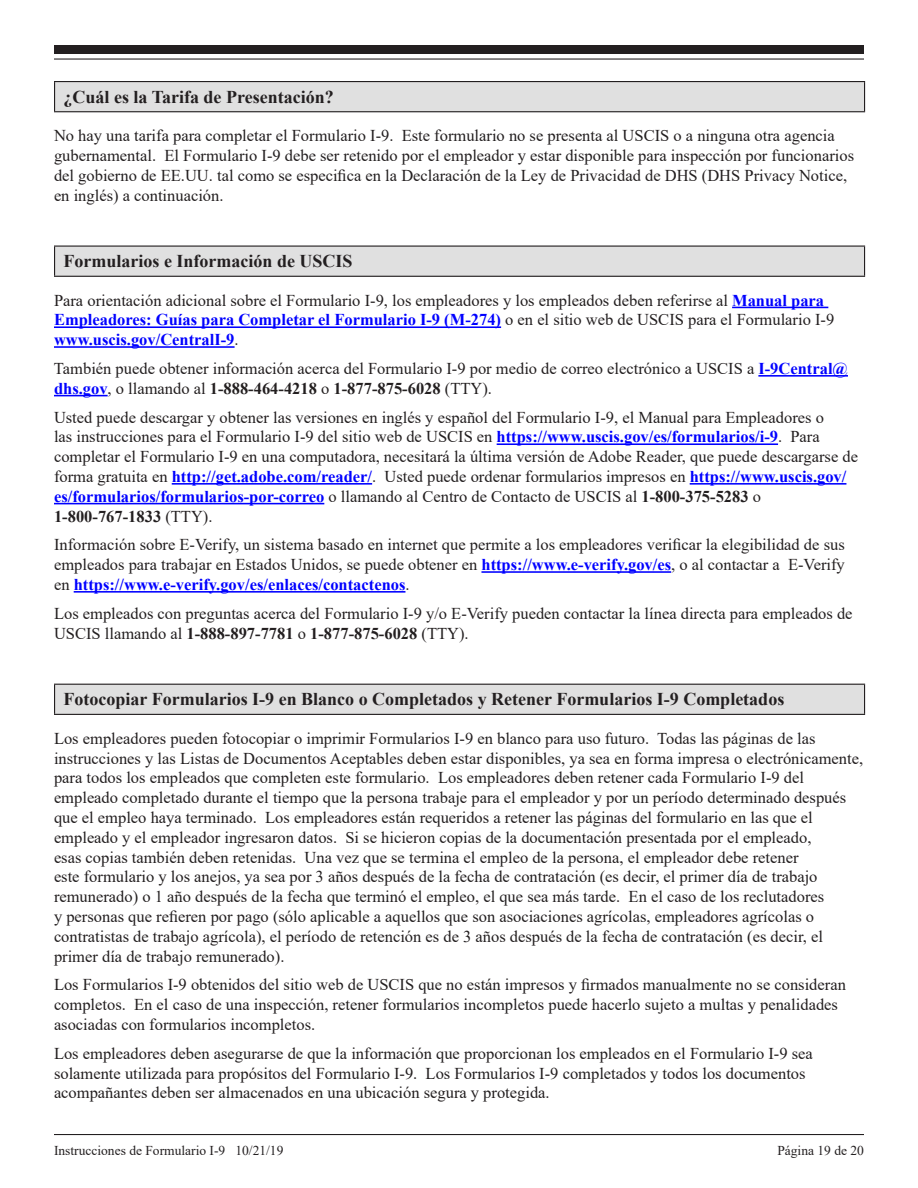
<style>
.page{position:relative;width:918px;height:1188px;background:#fff}
.page>*{position:absolute;margin:0;border:0;box-sizing:border-box;transform-origin:0 0}
.t1{font:700 18px "Times New Roman";color:#231f20}
.t2{font:16.5px/19.8px "Times New Roman";color:#231f20}
.t3{font:13.5px "Times New Roman";color:#231f20}
.s1{font-weight:700;color:#00f}
.s2{font-weight:700}
</style>
<div class="page">
<hr style="left:54px;top:1134px;width:810px;height:1px;background:#231f20">
<div style="left:54px;top:45px;width:810px;height:9px;background:#231f20"></div>
<hr style="left:54px;top:58px;width:810px;height:2px;background:#231f20">
<hr style="left:732px;top:307px;width:96px;height:1px;background:#00f">
<hr style="left:54px;top:326px;width:447px;height:2px;background:#00f">
<hr style="left:54px;top:346px;width:181px;height:2px;background:#00f">
<hr style="left:758px;top:375px;width:90px;height:2px;background:#00f">
<hr style="left:54px;top:395px;width:54px;height:1px;background:#00f">
<hr style="left:497px;top:443px;width:281px;height:2px;background:#00f">
<hr style="left:172px;top:483px;width:200px;height:2px;background:#00f">
<hr style="left:690px;top:483px;width:156px;height:2px;background:#00f">
<hr style="left:54px;top:503px;width:270px;height:1px;background:#00f">
<hr style="left:481px;top:571px;width:190px;height:2px;background:#00f">
<hr style="left:74px;top:591px;width:331px;height:2px;background:#00f">
<div style="left:55px;top:82px;width:810px;height:30px;background:#e0e0e0"></div>
<hr style="left:54px;top:81px;width:811px;height:1px;background:#231f20">
<svg style="left:54px;top:82px;width:1px;height:29px"></svg>
<svg style="left:864px;top:82px;width:1px;height:29px"></svg>
<hr style="left:54px;top:111px;width:811px;height:1px;background:#231f20">
<div style="left:55px;top:246px;width:810px;height:30px;background:#e0e0e0"></div>
<hr style="left:54px;top:246px;width:811px;height:1px;background:#231f20">
<svg style="left:54px;top:247px;width:1px;height:29px"></svg>
<svg style="left:864px;top:247px;width:1px;height:29px"></svg>
<hr style="left:54px;top:276px;width:811px;height:1px;background:#231f20">
<div style="left:55px;top:684px;width:810px;height:30px;background:#e0e0e0"></div>
<hr style="left:54px;top:684px;width:811px;height:1px;background:#231f20">
<svg style="left:54px;top:685px;width:1px;height:29px"></svg>
<svg style="left:864px;top:685px;width:1px;height:29px"></svg>
<hr style="left:54px;top:714px;width:811px;height:1px;background:#231f20">
<p class="t1" style="left:64px;top:90px;width:272px">¿Cuál es la Tarifa de Presentación?</p>
<p class="t2" style="left:54px;top:125px;width:802px">No hay una tarifa para completar el Formulario I-9. Este formulario no se presenta al USCIS o a ninguna otra agencia gubernamental. El Formulario I-9 debe ser retenido por el empleador y estar disponible para inspección por funcionarios del gobierno de EE.UU. tal como se especifica en la Declaración de la Ley de Privacidad de DHS (DHS Privacy Notice, en inglés) a continuación.</p>
<p class="t1" style="left:64px;top:255px;width:290px">Formularios e Información de USCIS</p>
<p class="t2" style="left:54px;top:290px;width:782px">Para orientación adicional sobre el Formulario I-9, los empleadores y los empleados deben referirse al <span class="s1">Manual para<br>Empleadores: Guías para Completar el Formulario I-9 (M-274)</span> o en el sitio web de USCIS para el Formulario I-9 <span class="s1">www.uscis.gov/CentralI-9</span>.</p>
<p class="t2" style="left:54px;top:358px;width:795px">También puede obtener información acerca del Formulario I-9 por medio de correo electrónico a USCIS a <span class="s1">I-9Central@ dhs.gov</span>, o llamando al <span class="s2">1-888-464-4218</span> o <span class="s2">1-877-875-6028</span> (TTY).</p>
<p class="t2" style="left:54px;top:407px;width:806px">Usted puede descargar y obtener las versiones en inglés y español del Formulario I-9, el Manual para Empleadores o<br>las instrucciones para el Formulario I-9 del sitio web de USCIS en <span class="s1">https://www.uscis.gov/es/formularios/i-9</span>. Para completar el Formulario I-9 en una computadora, necesitará la última versión de Adobe Reader, que puede descargarse de forma gratuita en <span class="s1">http://get.adobe.com/reader/</span>. Usted puede ordenar formularios impresos en <span class="s1">https://www.uscis.gov/ es/formularios/formularios-por-correo</span> o llamando al Centro de Contacto de USCIS al <span class="s2">1-800-375-5283</span> o <span class="s2">1-800-767-1833</span> (TTY).</p>
<p class="t2" style="left:54px;top:534px;width:792px;text-align:justify">Información sobre E-Verify, un sistema basado en internet que permite a los empleadores verificar la elegibilidad de sus empleados para trabajar en Estados Unidos, se puede obtener en <span class="s1">https://www.e-verify.gov/es</span>, o al contactar a E-Verify en <span class="s1">https://www.e-verify.gov/es/enlaces/contactenos</span>.</p>
<p class="t2" style="left:54px;top:603px;width:800px">Los empleados con preguntas acerca del Formulario I-9 y/o E-Verify pueden contactar la línea directa para empleados de<br>USCIS llamando al <span class="s2">1-888-897-7781</span> o <span class="s2">1-877-875-6028</span> (TTY).</p>
<p class="t1" style="left:64px;top:693px;width:722px">Fotocopiar Formularios I-9 en Blanco o Completados y Retener Formularios I-9 Completados</p>
<p class="t2" style="left:54px;top:728px;width:811px">Los empleadores pueden fotocopiar o imprimir Formularios I-9 en blanco para uso futuro. Todas las páginas de las instrucciones y las Listas de Documentos Aceptables deben estar disponibles, ya sea en forma impresa o electrónicamente, para todos los empleados que completen este formulario. Los empleadores deben retener cada Formulario I-9 del empleado completado durante el tiempo que la persona trabaje para el empleador y por un período determinado después que el empleo haya terminado. Los empleadores están requeridos a retener las páginas del formulario en las que el empleado y el empleador ingresaron datos. Si se hicieron copias de la documentación presentada por el empleado,<br>esas copias también deben retenidas. Una vez que se termina el empleo de la persona, el empleador debe retener<br>este formulario y los anejos, ya sea por 3 años después de la fecha de contratación (es decir, el primer día de trabajo remunerado) o 1 año después de la fecha que terminó el empleo, el que sea más tarde. En el caso de los reclutadores<br>y personas que refieren por pago (sólo aplicable a aquellos que son asociaciones agrícolas, empleadores agrícolas o contratistas de trabajo agrícola), el período de retención es de 3 años después de la fecha de contratación (es decir, el primer día de trabajo remunerado).</p>
<p class="t2" style="left:54px;top:974px;width:793px">Los Formularios I-9 obtenidos del sitio web de USCIS que no están impresos y firmados manualmente no se consideran completos. En el caso de una inspección, retener formularios incompletos puede hacerlo sujeto a multas y penalidades asociadas con formularios incompletos.</p>
<p class="t2" style="left:54px;top:1043px;width:760px">Los empleadores deben asegurarse de que la información que proporcionan los empleados en el Formulario I-9 sea solamente utilizada para propósitos del Formulario I-9. Los Formularios I-9 completados y todos los documentos acompañantes deben ser almacenados en una ubicación segura y protegida.</p>
<p class="t3" style="left:54px;top:1146px;width:231px">Instrucciones de Formulario I-9 10/21/19</p>
<p class="t3" style="left:777px;top:1146px;width:88px">Página 19 de 20</p>
</div>
